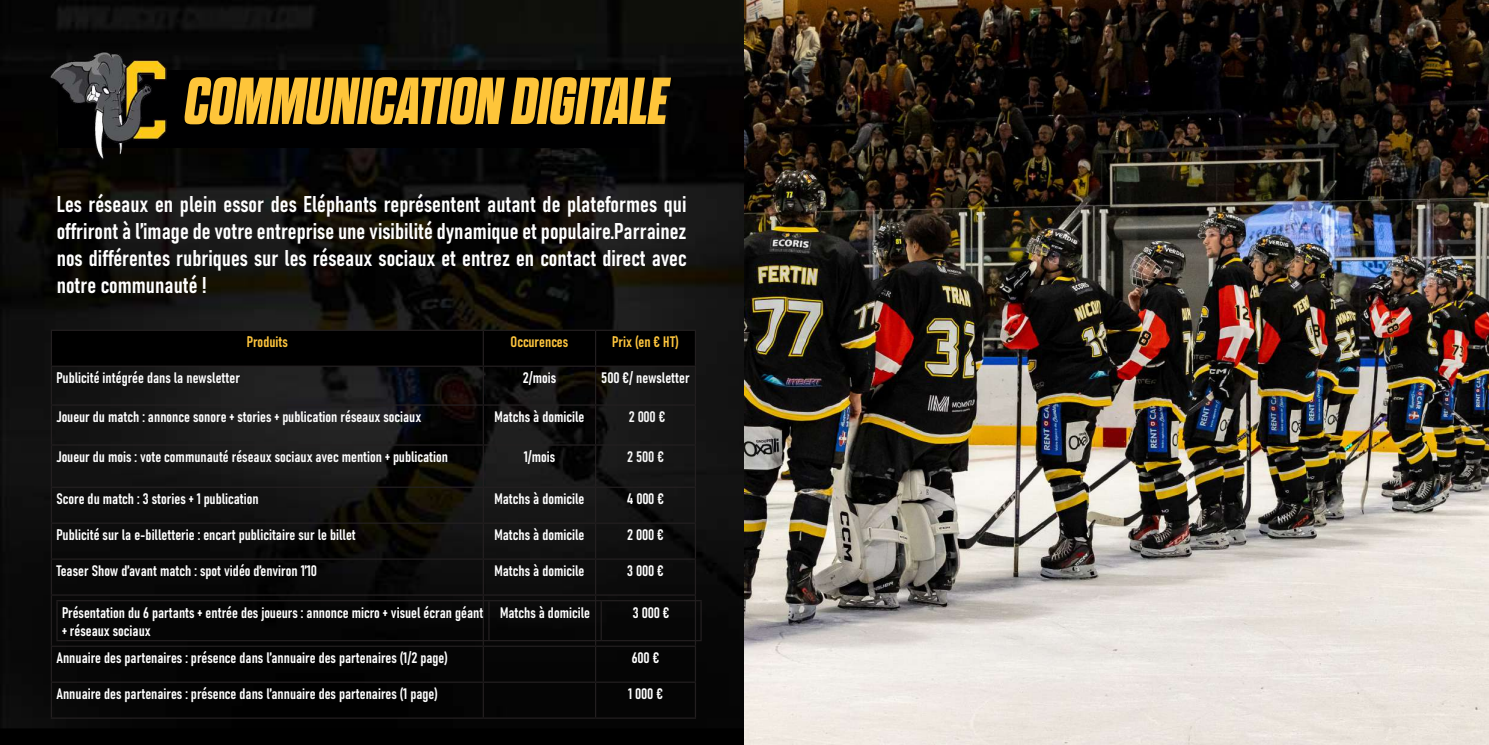
<style>
.page{position:relative;width:1489px;height:745px;background:#fff}
.page>*{position:absolute;margin:0;border:0;box-sizing:border-box;transform-origin:0 0}
.t1{font:italic 700 expanded 66.25px "Dharma Gothic E";color:#fec53a}
.t2{font:22.5px/27px "Bahnschrift";color:#fff;text-align:justify}
.t3{font:15px/18px "Bahnschrift";color:#fff}
.t4{font:15px "Bahnschrift";color:#fec53d}
.t5{font:15px "Bahnschrift";letter-spacing:-.02em;color:#f7f7f7}
</style>
<div class="page">
<img style="left:0;top:0;width:744px;height:744px">
<div style="left:58px;top:70px;width:594px;height:77px;background:#000001"></div>
<div style="left:52px;top:331px;width:642px;height:34px;background:#000"></div>
<hr style="left:51px;top:329px;width:432px;height:2px;background:#231f20">
<hr style="left:51px;top:331px;width:1px;height:34px;background:#231f20">
<hr style="left:483px;top:329px;width:112px;height:2px;background:#231f20">
<hr style="left:482px;top:331px;width:2px;height:34px;background:#231f20">
<hr style="left:595px;top:329px;width:101px;height:2px;background:#231f20">
<hr style="left:595px;top:331px;width:1px;height:34px;background:#231f20">
<hr style="left:694px;top:331px;width:2px;height:34px;background:#231f20">
<hr style="left:51px;top:365px;width:432px;height:1px;background:#231f20">
<hr style="left:51px;top:366px;width:1px;height:38px;background:#231f20">
<hr style="left:483px;top:365px;width:112px;height:1px;background:#231f20">
<hr style="left:482px;top:366px;width:2px;height:38px;background:#231f20">
<hr style="left:595px;top:365px;width:101px;height:1px;background:#231f20">
<hr style="left:595px;top:366px;width:1px;height:38px;background:#231f20">
<hr style="left:694px;top:366px;width:2px;height:38px;background:#231f20">
<hr style="left:51px;top:404px;width:432px;height:1px;background:#231f20">
<hr style="left:51px;top:405px;width:1px;height:39px;background:#231f20">
<hr style="left:483px;top:404px;width:112px;height:1px;background:#231f20">
<hr style="left:482px;top:405px;width:2px;height:39px;background:#231f20">
<hr style="left:595px;top:404px;width:101px;height:1px;background:#231f20">
<hr style="left:595px;top:405px;width:1px;height:39px;background:#231f20">
<hr style="left:694px;top:405px;width:2px;height:39px;background:#231f20">
<hr style="left:51px;top:444px;width:432px;height:1px;background:#231f20">
<hr style="left:51px;top:445px;width:1px;height:41px;background:#231f20">
<hr style="left:483px;top:444px;width:112px;height:1px;background:#231f20">
<hr style="left:482px;top:445px;width:2px;height:41px;background:#231f20">
<hr style="left:595px;top:444px;width:101px;height:1px;background:#231f20">
<hr style="left:595px;top:445px;width:1px;height:41px;background:#231f20">
<hr style="left:694px;top:445px;width:2px;height:41px;background:#231f20">
<hr style="left:51px;top:486px;width:432px;height:1px;background:#231f20">
<hr style="left:51px;top:487px;width:1px;height:35px;background:#231f20">
<hr style="left:483px;top:486px;width:112px;height:1px;background:#231f20">
<hr style="left:482px;top:487px;width:2px;height:35px;background:#231f20">
<hr style="left:595px;top:486px;width:101px;height:1px;background:#231f20">
<hr style="left:595px;top:487px;width:1px;height:35px;background:#231f20">
<hr style="left:694px;top:487px;width:2px;height:35px;background:#231f20">
<hr style="left:51px;top:522px;width:432px;height:1px;background:#231f20">
<hr style="left:51px;top:523px;width:1px;height:35px;background:#231f20">
<hr style="left:483px;top:522px;width:112px;height:1px;background:#231f20">
<hr style="left:482px;top:523px;width:2px;height:35px;background:#231f20">
<hr style="left:595px;top:522px;width:101px;height:1px;background:#231f20">
<hr style="left:595px;top:523px;width:1px;height:35px;background:#231f20">
<hr style="left:694px;top:523px;width:2px;height:35px;background:#231f20">
<hr style="left:51px;top:558px;width:432px;height:1px;background:#231f20">
<hr style="left:51px;top:559px;width:1px;height:35px;background:#231f20">
<hr style="left:483px;top:558px;width:112px;height:1px;background:#231f20">
<hr style="left:482px;top:559px;width:2px;height:35px;background:#231f20">
<hr style="left:595px;top:558px;width:101px;height:1px;background:#231f20">
<hr style="left:595px;top:559px;width:1px;height:35px;background:#231f20">
<hr style="left:694px;top:559px;width:2px;height:35px;background:#231f20">
<hr style="left:51px;top:594px;width:432px;height:1px;background:#231f20">
<hr style="left:51px;top:595px;width:1px;height:50px;background:#231f20">
<hr style="left:483px;top:594px;width:112px;height:1px;background:#231f20">
<hr style="left:482px;top:595px;width:2px;height:50px;background:#231f20">
<hr style="left:595px;top:594px;width:101px;height:1px;background:#231f20">
<hr style="left:595px;top:595px;width:1px;height:50px;background:#231f20">
<hr style="left:694px;top:595px;width:2px;height:50px;background:#231f20">
<hr style="left:51px;top:645px;width:432px;height:1px;background:#231f20">
<hr style="left:51px;top:646px;width:1px;height:35px;background:#231f20">
<hr style="left:483px;top:645px;width:112px;height:1px;background:#231f20">
<hr style="left:482px;top:646px;width:2px;height:35px;background:#231f20">
<hr style="left:595px;top:645px;width:101px;height:1px;background:#231f20">
<hr style="left:595px;top:646px;width:1px;height:35px;background:#231f20">
<hr style="left:694px;top:646px;width:2px;height:35px;background:#231f20">
<hr style="left:51px;top:681px;width:432px;height:1px;background:#231f20">
<hr style="left:51px;top:682px;width:1px;height:35px;background:#231f20">
<hr style="left:483px;top:681px;width:112px;height:1px;background:#231f20">
<hr style="left:482px;top:682px;width:2px;height:35px;background:#231f20">
<hr style="left:595px;top:681px;width:101px;height:1px;background:#231f20">
<hr style="left:595px;top:682px;width:1px;height:35px;background:#231f20">
<hr style="left:694px;top:682px;width:2px;height:35px;background:#231f20">
<hr style="left:51px;top:717px;width:432px;height:1px;background:#231f20">
<hr style="left:483px;top:717px;width:112px;height:1px;background:#231f20">
<hr style="left:595px;top:717px;width:101px;height:1px;background:#231f20">
<hr style="left:56px;top:599px;width:433px;height:2px;background:#231f20">
<hr style="left:56px;top:601px;width:2px;height:38px;background:#231f20">
<hr style="left:489px;top:599px;width:112px;height:2px;background:#231f20">
<hr style="left:488px;top:601px;width:1px;height:38px;background:#231f20">
<hr style="left:601px;top:599px;width:100px;height:2px;background:#231f20">
<hr style="left:600px;top:601px;width:2px;height:38px;background:#231f20">
<hr style="left:700px;top:601px;width:1px;height:38px;background:#231f20">
<hr style="left:56px;top:639px;width:433px;height:1px;background:#231f20">
<hr style="left:489px;top:639px;width:112px;height:1px;background:#231f20">
<hr style="left:601px;top:639px;width:100px;height:1px;background:#231f20">
<img style="left:47px;top:49px;width:123px;height:112px">
<img style="left:744px;top:0;width:744px;height:744px">
<h1 class="t1" style="left:185px;top:67px;width:485px">COMMUNICATION DIGITALE</h1>
<p class="t2" style="left:57px;top:189px;width:631px">Les réseaux en plein essor des Eléphants représentent autant de plateformes qui offriront à l’image de votre entreprise une visibilité dynamique et populaire.Parrainez nos différentes rubriques sur les réseaux sociaux et entrez en contact direct avec notre communauté !</p>
<p class="t4" style="left:247px;top:330px;width:42px">Produits</p>
<p class="t4" style="left:510px;top:330px;width:59px">Occurences</p>
<p class="t4" style="left:612px;top:330px;width:68px">Prix (en € HT)</p>
<p class="t3" style="left:56px;top:367px;width:185px">Publicité intégrée dans la newsletter</p>
<p class="t3" style="left:522px;top:367px;width:35px">2/mois</p>
<p class="t3" style="left:601px;top:367px;width:90px">500 €/ newsletter</p>
<p class="t3" style="left:56px;top:406px;width:366px">Joueur du match : annonce sonore + stories + publication réseaux sociaux</p>
<p class="t3" style="left:494px;top:406px;width:91px">Matchs à domicile</p>
<p class="t5" style="left:628px;top:405px;width:38px">2 000 €</p>
<p class="t3" style="left:56px;top:446px;width:393px">Joueur du mois : vote communauté réseaux sociaux avec mention + publication</p>
<p class="t3" style="left:523px;top:446px;width:33px">1/mois</p>
<p class="t5" style="left:627px;top:445px;width:38px">2 500 €</p>
<p class="t3" style="left:56px;top:488px;width:204px">Score du match : 3 stories + 1 publication</p>
<p class="t3" style="left:494px;top:488px;width:91px">Matchs à domicile</p>
<p class="t3" style="left:627px;top:488px;width:39px">4 000 €</p>
<p class="t3" style="left:56px;top:524px;width:301px">Publicité sur la e-billetterie : encart publicitaire sur le billet</p>
<p class="t3" style="left:494px;top:524px;width:91px">Matchs à domicile</p>
<p class="t3" style="left:627px;top:524px;width:38px">2 000 €</p>
<p class="t3" style="left:56px;top:560px;width:262px">Teaser Show d’avant match : spot vidéo d’environ 1’10</p>
<p class="t3" style="left:494px;top:560px;width:91px">Matchs à domicile</p>
<p class="t3" style="left:627px;top:560px;width:38px">3 000 €</p>
<p class="t3" style="left:62px;top:602px;width:423px">Présentation du 6 partants + entrée des joueurs : annonce micro + visuel écran géant + réseaux sociaux</p>
<p class="t3" style="left:500px;top:602px;width:91px">Matchs à domicile</p>
<p class="t3" style="left:632px;top:602px;width:38px">3 000 €</p>
<p class="t3" style="left:56px;top:647px;width:393px">Annuaire des partenaires : présence dans l’annuaire des partenaires (1/2 page)</p>
<p class="t3" style="left:631px;top:647px;width:29px">600 €</p>
<p class="t3" style="left:56px;top:683px;width:383px">Annuaire des partenaires : présence dans l’annuaire des partenaires (1 page)</p>
<p class="t3" style="left:628px;top:683px;width:36px">1 000 €</p>
</div>
